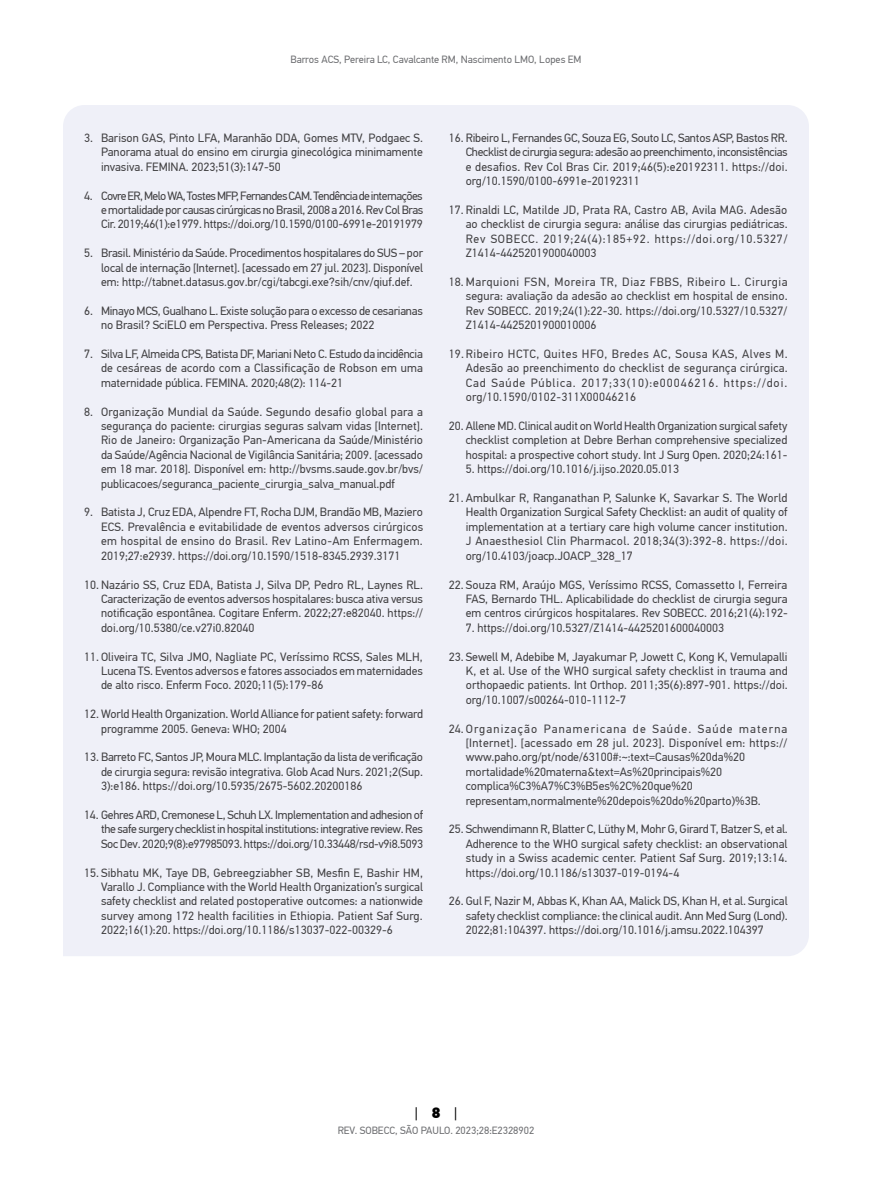
<style>
.page{position:relative;width:893px;height:1191px;background:#fff}
.page>*{position:absolute;margin:0;border:0;box-sizing:border-box;transform-origin:0 0}
.t1{font:15px "PF Din Text Pro";color:#000}
.t2{font:12px/14.4px "PF Din Text Pro";color:#414042;text-align:justify}
.t3{font:12px/14.4px "PF Din Text Pro";letter-spacing:-.02em;color:#414042}
.t4{font:10.5px "PF Din Text Pro";color:#6d6e71}
.s1{font-weight:900}
</style>
<div class="page">
<div style="left:63px;top:105px;width:746px;height:851px;background:#eff0f8"></div>
<p class="t4" style="left:291px;top:53px;width:292px">Barros ACS, Pereira LC, Cavalcante RM, Nascimento LMO, Lopes EM</p>
<p class="t2" style="left:101px;top:131px;width:323px;text-indent:-17px">3. Barison GAS, Pinto LFA, Maranhão DDA, Gomes MTV, Podgaec S.<br>Panorama atual do ensino em cirurgia ginecológica minimamente invasiva. FEMINA. 2023;51(3):147-50</p>
<p class="t2" style="left:101px;top:188px;width:324px;text-indent:-17px">4. Covre ER, Melo WA, Tostes MFP, Fernandes CAM. Tendência de internações e mortalidade por causas cirúrgicas no Brasil, 2008 a 2016. Rev Col Bras Cir. 2019;46(1):e1979. https://doi.org/10.1590/0100-6991e-20191979</p>
<p class="t2" style="left:101px;top:246px;width:324px;text-indent:-17px">5. Brasil. Ministério da Saúde. Procedimentos hospitalares do SUS – por local de internação [Internet]. [acessado em 27 jul. 2023]. Disponível em: http://tabnet.datasus.gov.br/cgi/tabcgi.exe?sih/cnv/qiuf.def.</p>
<p class="t3" style="left:101px;top:303px;width:323px;text-indent:-17px">6. Minayo MCS, Gualhano L. Existe solução para o excesso de cesarianas no Brasil? SciELO em Perspectiva. Press Releases; 2022</p>
<p class="t2" style="left:101px;top:347px;width:323px;text-indent:-17px">7. Silva LF, Almeida CPS, Batista DF, Mariani Neto C. Estudo da incidência de cesáreas de acordo com a Classificação de Robson em uma maternidade pública. FEMINA. 2020;48(2): 114-21</p>
<p class="t2" style="left:101px;top:404px;width:324px;text-indent:-17px">8. Organização Mundial da Saúde. Segundo desafio global para a segurança do paciente: cirurgias seguras salvam vidas [Internet].<br>Rio de Janeiro: Organização Pan-Americana da Saúde/Ministério da Saúde/Agência Nacional de Vigilância Sanitária; 2009. [acessado em 18 mar. 2018]. Disponível em: http://bvsms.saude.gov.br/bvs/ publicacoes/seguranca_paciente_cirurgia_salva_manual.pdf</p>
<p class="t2" style="left:101px;top:505px;width:324px;text-indent:-17px">9. Batista J, Cruz EDA, Alpendre FT, Rocha DJM, Brandão MB, Maziero ECS. Prevalência e evitabilidade de eventos adversos cirúrgicos em hospital de ensino do Brasil. Rev Latino-Am Enfermagem.<br>2019;27:e2939. https://doi.org/10.1590/1518-8345.2939.3171</p>
<p class="t2" style="left:101px;top:577px;width:324px;text-indent:-17px">10. Nazário SS, Cruz EDA, Batista J, Silva DP, Pedro RL, Laynes RL.<br>Caracterização de eventos adversos hospitalares: busca ativa versus notificação espontânea. Cogitare Enferm. 2022;27:e82040. https:// doi.org/10.5380/ce.v27i0.82040</p>
<p class="t2" style="left:101px;top:649px;width:323px;text-indent:-17px">11. Oliveira TC, Silva JMO, Nagliate PC, Veríssimo RCSS, Sales MLH, Lucena TS. Eventos adversos e fatores associados em maternidades de alto risco. Enferm Foco. 2020;11(5):179-86</p>
<p class="t2" style="left:101px;top:707px;width:324px;text-indent:-17px">12. World Health Organization. World Alliance for patient safety: forward programme 2005. Geneva: WHO; 2004</p>
<p class="t2" style="left:101px;top:750px;width:324px;text-indent:-17px">13. Barreto FC, Santos JP, Moura MLC. Implantação da lista de verificação de cirurgia segura: revisão integrativa. Glob Acad Nurs. 2021;2(Sup.<br>3):e186. https://doi.org/10.5935/2675-5602.20200186</p>
<p class="t2" style="left:101px;top:807px;width:324px;text-indent:-17px">14. Gehres ARD, Cremonese L, Schuh LX. Implementation and adhesion of the safe surgery checklist in hospital institutions: integrative review. Res Soc Dev. 2020;9(8):e97985093. https://doi.org/10.33448/rsd-v9i8.5093</p>
<p class="t2" style="left:101px;top:865px;width:324px;text-indent:-17px">15. Sibhatu MK, Taye DB, Gebreegziabher SB, Mesfin E, Bashir HM, Varallo J. Compliance with the World Health Organization’s surgical safety checklist and related postoperative outcomes: a nationwide survey among 172 health facilities in Ethiopia. Patient Saf Surg.<br>2022;16(1):20. https://doi.org/10.1186/s13037-022-00329-6</p>
<p class="t2" style="left:466px;top:131px;width:323px;text-indent:-17px">16. Ribeiro L, Fernandes GC, Souza EG, Souto LC, Santos ASP, Bastos RR.<br>Checklist de cirurgia segura: adesão ao preenchimento, inconsistências e desafios. Rev Col Bras Cir. 2019;46(5):e20192311. https://doi. org/10.1590/0100-6991e-20192311</p>
<p class="t2" style="left:466px;top:203px;width:323px;text-indent:-17px">17. Rinaldi LC, Matilde JD, Prata RA, Castro AB, Avila MAG. Adesão ao checklist de cirurgia segura: análise das cirurgias pediátricas.<br>Rev SOBECC. 2019;24(4):185+92. https://doi.org/10.5327/ Z1414-4425201900040003</p>
<p class="t2" style="left:466px;top:275px;width:323px;text-indent:-17px">18. Marquioni FSN, Moreira TR, Diaz FBBS, Ribeiro L. Cirurgia segura: avaliação da adesão ao checklist em hospital de ensino.<br>Rev SOBECC. 2019;24(1):22-30. https://doi.org/10.5327/10.5327/ Z1414-4425201900010006</p>
<p class="t2" style="left:466px;top:347px;width:323px;text-indent:-17px">19.Ribeiro HCTC, Quites HFO, Bredes AC, Sousa KAS, Alves M.<br>Adesão ao preenchimento do checklist de segurança cirúrgica.<br>Cad Saúde Pública. 2017;33(10):e00046216. https://doi. org/10.1590/0102-311X00046216</p>
<p class="t2" style="left:466px;top:419px;width:323px;text-indent:-17px">20. Allene MD. Clinical audit on World Health Organization surgical safety checklist completion at Debre Berhan comprehensive specialized hospital: a prospective cohort study. Int J Surg Open. 2020;24:161-</p>
<p class="t2" style="left:466px;top:462px;width:215px">5. https://doi.org/10.1016/j.ijso.2020.05.013</p>
<p class="t2" style="left:466px;top:491px;width:323px;text-indent:-17px">21. Ambulkar R, Ranganathan P, Salunke K, Savarkar S. The World Health Organization Surgical Safety Checklist: an audit of quality of implementation at a tertiary care high volume cancer institution.<br>J Anaesthesiol Clin Pharmacol. 2018;34(3):392-8. https://doi. org/10.4103/joacp.JOACP_328_17</p>
<p class="t2" style="left:466px;top:577px;width:323px;text-indent:-17px">22. Souza RM, Araújo MGS, Veríssimo RCSS, Comassetto I, Ferreira FAS, Bernardo THL. Aplicabilidade do checklist de cirurgia segura em centros cirúrgicos hospitalares. Rev SOBECC. 2016;21(4):192-</p>
<p class="t2" style="left:466px;top:620px;width:260px">7. https://doi.org/10.5327/Z1414-4425201600040003</p>
<p class="t2" style="left:466px;top:649px;width:323px;text-indent:-17px">23. Sewell M, Adebibe M, Jayakumar P, Jowett C, Kong K, Vemulapalli K, et al. Use of the WHO surgical safety checklist in trauma and orthopaedic patients. Int Orthop. 2011;35(6):897-901. https://doi. org/10.1007/s00264-010-1112-7</p>
<p class="t2" style="left:466px;top:721px;width:323px;text-align:left;text-indent:-17px">24.Organização Panamericana de Saúde. Saúde materna [Internet]. [acessado em 28 jul. 2023]. Disponível em: https:// www.paho.org/pt/node/63100#:~:text=Causas%20da%20 mortalidade%20materna&amp;text=As%20principais%20 complica%C3%A7%C3%B5es%2C%20que%20 representam,normalmente%20depois%20do%20parto)%3B.</p>
<p class="t2" style="left:466px;top:822px;width:323px;text-indent:-17px">25. Schwendimann R, Blatter C, Lüthy M, Mohr G, Girard T, Batzer S, et al.<br>Adherence to the WHO surgical safety checklist: an observational study in a Swiss academic center. Patient Saf Surg. 2019;13:14. https://doi.org/10.1186/s13037-019-0194-4</p>
<p class="t2" style="left:466px;top:894px;width:324px;text-indent:-17px">26. Gul F, Nazir M, Abbas K, Khan AA, Malick DS, Khan H, et al. Surgical safety checklist compliance: the clinical audit. Ann Med Surg (Lond).<br>2022;81:104397. https://doi.org/10.1016/j.amsu.2022.104397</p>
<p class="t1" style="left:415px;top:1103px;width:44px">| <span class="s1">8</span> |</p>
<p class="t4" style="left:338px;top:1124px;width:198px">REV. SOBECC, SÃO PAULO. 2023;28:E2328902</p>
</div>
